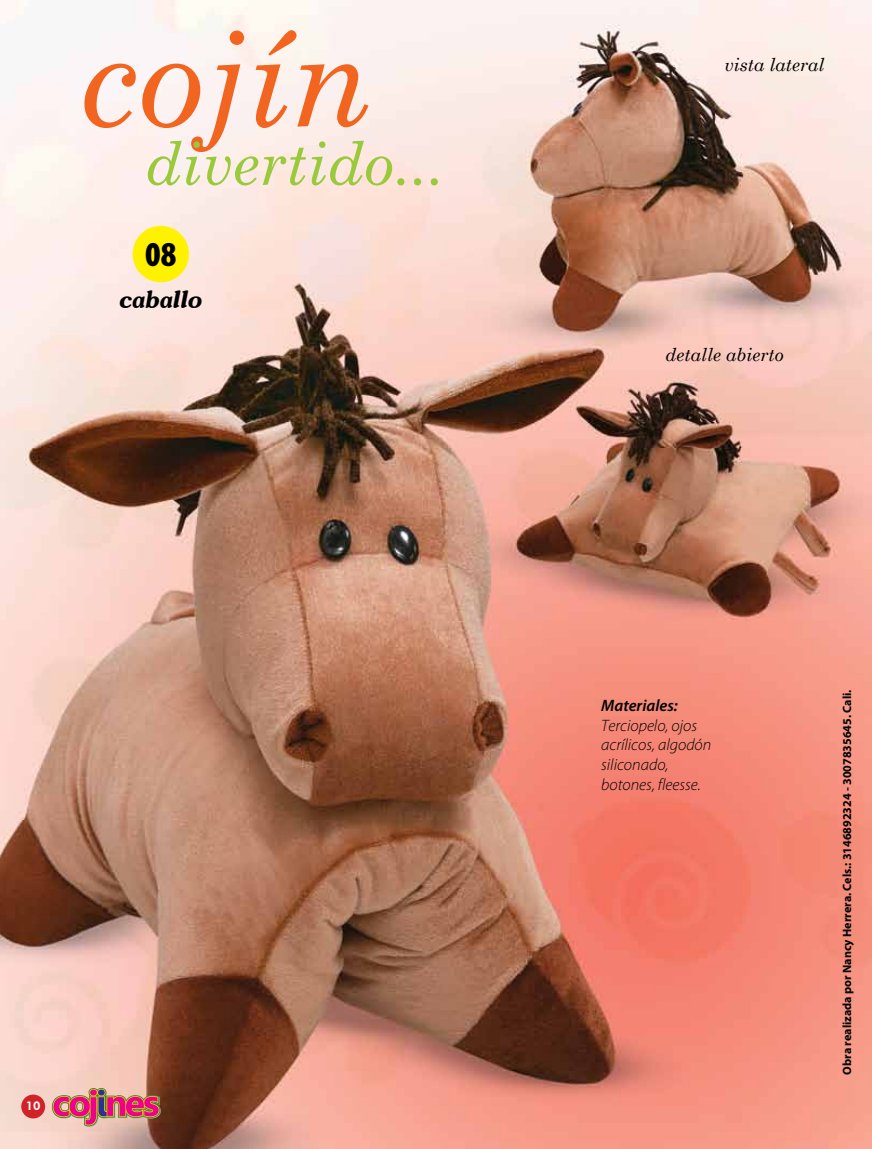
<style>
.page{position:relative;width:872px;height:1149px;background:#fff}
.page>*{position:absolute;margin:0;border:0;box-sizing:border-box;transform-origin:0 0}
.t1{font:italic 132.6px "Century Schoolbook";color:#f26521}
.t2{font:italic 60px "Century Schoolbook";color:#9aca3c}
.t3{font:900 condensed 35.1px "Myriad Pro";color:#000}
.t4{font:italic 600 24px "Souvenir IT Cby BT";color:#000}
.t5{font:italic 18px "Century Schoolbook";color:#000}
.t6{font:italic 300 16.5px/19.8px "Myriad Pro";color:#000}
.t7{font:italic 600 16.5px "Myriad Pro";color:#000}
.t8{font:700 12px "Myriad Pro";color:#000}
.t9{font:800 12px "Futura BT";color:#fff}
</style>
<div class="page">
<img style="left:0;top:0;width:872px;height:1148px">
<div style="left:21px;top:1094px;width:24px;height:24px;background:#d22229;border-radius:50%"></div>
<svg style="left:52px;top:1087px;width:109px;height:39px"></svg>
<div style="left:133px;top:226px;width:56px;height:56px;background:#fff200;border-radius:50%"></div>
<h1 class="t1" style="left:79px;top:-22px;width:294px">cojín</h1>
<h2 class="t2" style="left:145px;top:118px;width:300px">divertido...</h2>
<h3 class="t3" style="left:145px;top:235px;width:33px">08</h3>
<h3 class="t4" style="left:119px;top:284px;width:85px">caballo</h3>
<p class="t9" style="left:26px;top:1098px;width:16px">10</p>
<h3 class="t5" style="left:724px;top:51px;width:101px">vista lateral</h3>
<h3 class="t5" style="left:665px;top:341px;width:120px">detalle abierto</h3>
<h3 class="t7" style="left:601px;top:694px;width:78px">Materiales:</h3>
<h3 class="t6" style="left:601px;top:715px;width:112px">Terciopelo, ojos acrílicos, algodón siliconado, botones, fleesse.</h3>
<p class="t8" style="left:839px;top:1074px;width:386px;rotate:-90deg">Obra realizada por Nancy Herrera. Cels.: 3146892324 - 3007835645. Cali.</p>
</div>
